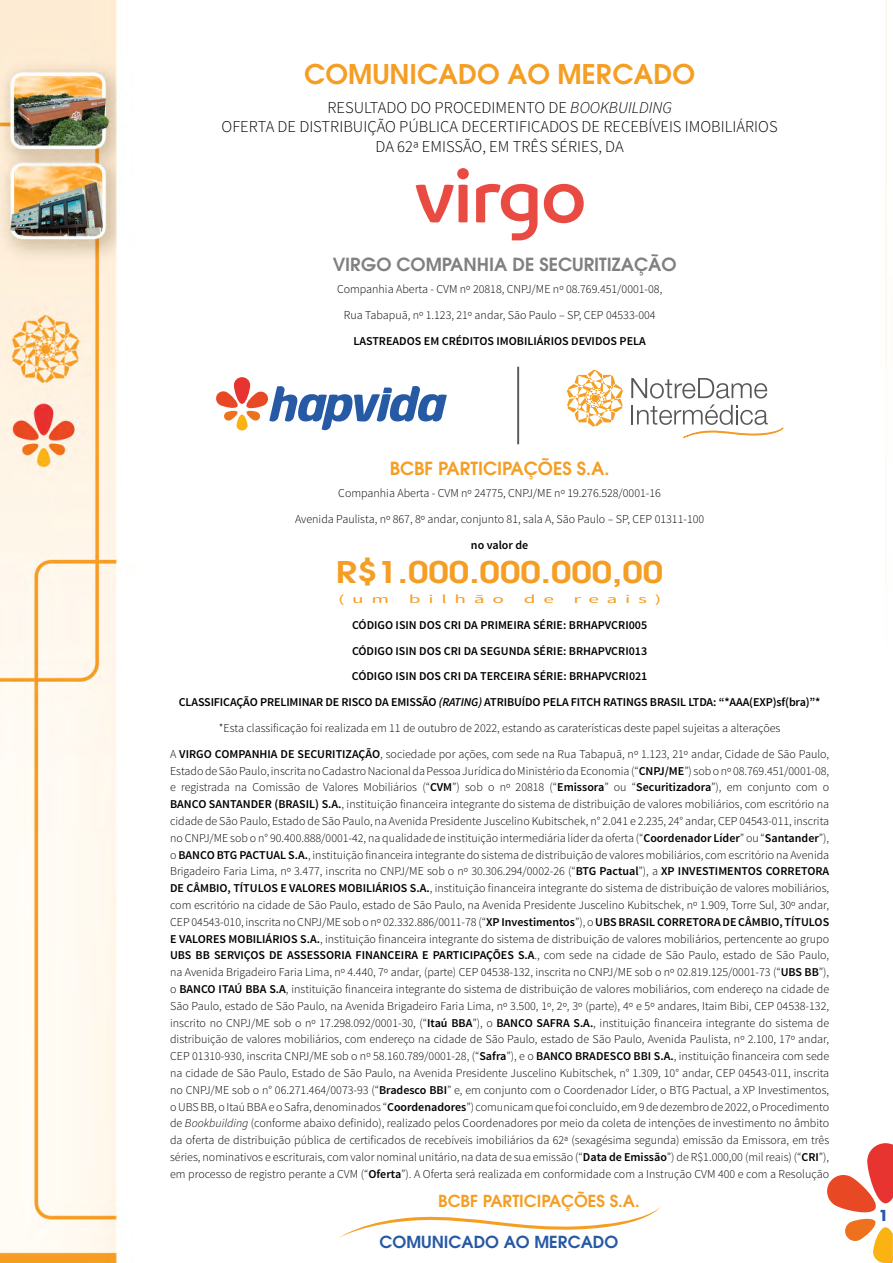
<style>
.page{position:relative;width:893px;height:1263px;background:#fff}
.page>*{position:absolute;margin:0;border:0;box-sizing:border-box;transform-origin:0 0}
.t1{font:600 29.7px "ITC Avant Garde Pro";color:#f59e24;scale:1.23 1}
.t2{font:600 27px "ITC Avant Garde Pro";color:#f59e24}
.t3{font:600 18px "ITC Avant Garde Pro";color:#808080}
.t4{font:600 18px "ITC Avant Garde Pro";color:#f59e24}
.t5{font:300 16.5px/19.8px "Source Sans Pro";color:#000;text-align:center}
.t6{font:600 16.5px "ITC Avant Garde Pro";color:#f59e24}
.t7{font:600 16.5px "ITC Avant Garde Pro";color:#2659a5}
.t8{font:700 15px "ITC Avant Garde Pro";color:#2659a5}
.t9{font:300 12px/16.8px "Source Sans Pro";color:#000;text-align:justify}
.t10{font:600 12px "Source Sans Pro";color:#000}
.t11{font:12px "Source Sans Pro";letter-spacing:.36em;color:#f59e24;scale:1.78 1}
.s1{font-style:italic}
.s2{font-weight:600}
</style>
<div class="page">
<img style="left:0;top:0;width:887px;height:1263px">
<svg style="left:338px;top:1206px;width:323px;height:32px"></svg>
<svg style="left:825px;top:1143px;width:68px;height:120px"></svg>
<svg style="left:476px;top:184px;width:108px;height:56px"></svg>
<svg style="left:416px;top:168px;width:53px;height:54px"></svg>
<div style="left:236px;top:414px;width:12px;height:16px;background:#fab313;border-radius:5px"></div>
<div style="left:234px;top:377px;width:16px;height:27px;background:#e73430;border-radius:8px"></div>
<svg style="left:216px;top:390px;width:23px;height:31px"></svg>
<svg style="left:245px;top:386px;width:202px;height:44px"></svg>
<svg style="left:631px;top:378px;width:136px;height:20px"></svg>
<svg style="left:631px;top:404px;width:152px;height:34px"></svg>
<svg style="left:567px;top:369px;width:56px;height:58px"></svg>
<hr style="left:517px;top:367px;width:2px;height:77px;background:#575756">
<h2 class="t2" style="left:304px;top:56px;width:392px">COMUNICADO AO MERCADO</h2>
<h4 class="t5" style="left:222px;top:97px;width:557px">RESULTADO DO PROCEDIMENTO DE <span class="s1">BOOKBUILDING<br></span>OFERTA DE DISTRIBUIÇÃO PÚBLICA DECERTIFICADOS DE RECEBÍVEIS IMOBILIÁRIOS<br>DA 62ª EMISSÃO, EM TRÊS SÉRIES, DA</h4>
<h4 class="t3" style="left:333px;top:253px;width:345px">VIRGO COMPANHIA DE SECURITIZAÇÃO</h4>
<p class="t9" style="left:337px;top:276px;width:327px;line-height:26.1px;text-align:center">Companhia Aberta - CVM nº 20818, CNPJ/ME nº 08.769.451/0001-08,<br>Rua Tabapuã, nº 1.123, 21º andar, São Paulo – SP, CEP 04533-004</p>
<p class="t10" style="left:353px;top:334px;width:294px">LASTREADOS EM CRÉDITOS IMOBILIÁRIOS DEVIDOS PELA</p>
<h4 class="t4" style="left:390px;top:457px;width:221px">BCBF PARTICIPAÇÕES S.A.</h4>
<p class="t9" style="left:338px;top:484px;width:324px">Companhia Aberta - CVM nº 24775, CNPJ/ME nº 19.276.528/0001-16</p>
<p class="t9" style="left:295px;top:511px;width:411px">Avenida Paulista, nº 867, 8º andar, conjunto 81, sala A, São Paulo – SP, CEP 01311-100</p>
<p class="t10" style="left:471px;top:537px;width:59px">no valor de</p>
<h2 class="t1" style="left:336px;top:553px;width:268px">R$1.000.000.000,00</h2>
<p class="t11" style="left:338px;top:592px;width:30px">(um</p>
<p class="t11" style="left:409px;top:592px;width:55px">bilhão</p>
<p class="t11" style="left:524px;top:592px;width:18px">d e</p>
<p class="t11" style="left:574px;top:592px;width:51px">reais)</p>
<p class="t10" style="left:352px;top:617px;width:297px">CÓDIGO ISIN DOS CRI DA PRIMEIRA SÉRIE: BRHAPVCRI005</p>
<p class="t10" style="left:352px;top:643px;width:297px">CÓDIGO ISIN DOS CRI DA SEGUNDA SÉRIE: BRHAPVCRI013</p>
<p class="t10" style="left:352px;top:669px;width:297px">CÓDIGO ISIN DOS CRI DA TERCEIRA SÉRIE: BRHAPVCRI021</p>
<p class="t10" style="left:179px;top:695px;width:643px">CLASSIFICAÇÃO PRELIMINAR DE RISCO DA EMISSÃO <span class="s1">(RATING)</span> ATRIBUÍDO PELA FITCH RATINGS BRASIL LTDA: “*AAA(EXP)sf(bra)”*</p>
<p class="t9" style="left:219px;top:720px;width:563px">*Esta classificação foi realizada em 11 de outubro de 2022, estando as caraterísticas deste papel sujeitas a alterações</p>
<p class="t9" style="left:170px;top:745px;width:661px">A <span class="s2">VIRGO COMPANHIA DE SECURITIZAÇÃO</span>, sociedade por ações, com sede na Rua Tabapuã, nº 1.123, 21º andar, Cidade de São Paulo, Estado de São Paulo, inscrita no Cadastro Nacional da Pessoa Jurídica do Ministério da Economia (“<span class="s2">CNPJ/ME</span>”) sob o nº 08.769.451/0001-08, e registrada na Comissão de Valores Mobiliários (“<span class="s2">CVM</span>”) sob o nº 20818 (“<span class="s2">Emissora</span>” ou “<span class="s2">Securitizadora</span>”), em conjunto com o <span class="s2">BANCO SANTANDER (BRASIL) S.A.</span>, instituição financeira integrante do sistema de distribuição de valores mobiliários, com escritório na cidade de São Paulo, Estado de São Paulo, na Avenida Presidente Juscelino Kubitschek, n° 2.041 e 2.235, 24° andar, CEP 04543-011, inscrita no CNPJ/ME sob o n° 90.400.888/0001-42, na qualidade de instituição intermediária líder da oferta (“<span class="s2">Coordenador Líder</span>” ou “<span class="s2">Santander</span>”),</p>
<p class="t9" style="left:170px;top:846px;width:661px">o <span class="s2">BANCO BTG PACTUAL S.A.</span>, instituição financeira integrante do sistema de distribuição de valores mobiliários, com escritório na Avenida Brigadeiro Faria Lima, nº 3.477, inscrita no CNPJ/ME sob o nº 30.306.294/0002-26 (“<span class="s2">BTG Pactual</span>”), a <span class="s2">XP INVESTIMENTOS CORRETORA DE CÂMBIO, TÍTULOS E VALORES MOBILIÁRIOS S.A.</span>, instituição financeira integrante do sistema de distribuição de valores mobiliários, com escritório na cidade de São Paulo, estado de São Paulo, na Avenida Presidente Juscelino Kubitschek, nº 1.909, Torre Sul, 30º andar, CEP 04543-010, inscrita no CNPJ/ME sob o nº 02.332.886/0011-78 (“<span class="s2">XP Investimentos</span>”), o <span class="s2">UBS BRASIL CORRETORA DE CÂMBIO, TÍTULOS E VALORES MOBILIÁRIOS S.A.</span>, instituição financeira integrante do sistema de distribuição de valores mobiliários, pertencente ao grupo <span class="s2">UBS BB SERVIÇOS DE ASSESSORIA FINANCEIRA E PARTICIPAÇÕES S.A</span>., com sede na cidade de São Paulo, estado de São Paulo, na Avenida Brigadeiro Faria Lima, nº 4.440, 7º andar, (parte) CEP 04538-132, inscrita no CNPJ/ME sob o nº 02.819.125/0001-73 (“<span class="s2">UBS BB</span>”),</p>
<p class="t9" style="left:170px;top:981px;width:661px">o <span class="s2">BANCO ITAÚ BBA S.A</span>, instituição financeira integrante do sistema de distribuição de valores mobiliários, com endereço na cidade de São Paulo, estado de São Paulo, na Avenida Brigadeiro Faria Lima, nº 3.500, 1º, 2º, 3º (parte), 4º e 5º andares, Itaim Bibi, CEP 04538-132, inscrito no CNPJ/ME sob o nº 17.298.092/0001-30, (“<span class="s2">Itaú BBA</span>”), o <span class="s2">BANCO SAFRA S.A.</span>, instituição financeira integrante do sistema de distribuição de valores mobiliários, com endereço na cidade de São Paulo, estado de São Paulo, Avenida Paulista, nº 2.100, 17º andar, CEP 01310-930, inscrita CNPJ/ME sob o nº 58.160.789/0001-28, (“<span class="s2">Safra</span>”), e o <span class="s2">BANCO BRADESCO BBI S.A.</span>, instituição financeira com sede na cidade de São Paulo, Estado de São Paulo, na Avenida Presidente Juscelino Kubitschek, n° 1.309, 10° andar, CEP 04543-011, inscrita no CNPJ/ME sob o n° 06.271.464/0073-93 (“<span class="s2">Bradesco BBI</span>” e, em conjunto com o Coordenador Líder, o BTG Pactual, a XP Investimentos,</p>
<p class="t9" style="left:170px;top:1098px;width:661px">o UBS BB, o Itaú BBA e o Safra, denominados “<span class="s2">Coordenadores</span>”) comunicam que foi concluído, em 9 de dezembro de 2022, o Procedimento de <span class="s1">Bookbuilding</span> (conforme abaixo definido), realizado pelos Coordenadores por meio da coleta de intenções de investimento no âmbito da oferta de distribuição pública de certificados de recebíveis imobiliários da 62ª (sexagésima segunda) emissão da Emissora, em três séries, nominativos e escriturais, com valor nominal unitário, na data de sua emissão (“<span class="s2">Data de Emissão</span>”) de R$1.000,00 (mil reais) (“<span class="s2">CRI</span>”), em processo de registro perante a CVM (“<span class="s2">Oferta</span>”). A Oferta será realizada em conformidade com a Instrução CVM 400 e com a Resolução</p>
<h3 class="t6" style="left:438px;top:1190px;width:203px">BCBF PARTICIPAÇÕES S.A.</h3>
<h3 class="t7" style="left:380px;top:1231px;width:240px">COMUNICADO AO MERCADO</h3>
<p class="t8" style="left:879px;top:1205px;width:11px">1</p>
</div>
